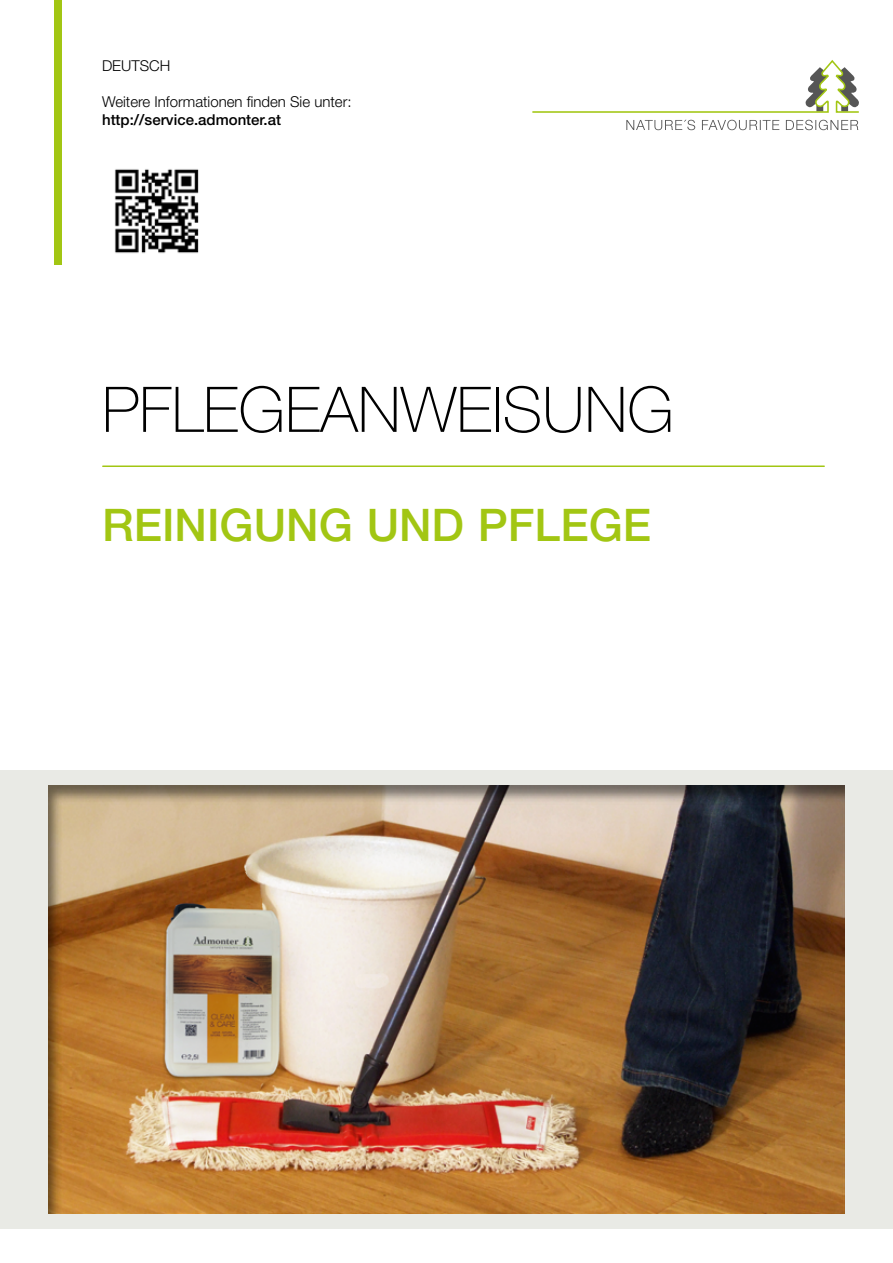
<style>
.page{position:relative;width:893px;height:1263px;background:#fff}
.page>*{position:absolute;margin:0;border:0;box-sizing:border-box;transform-origin:0 0}
.t1{font:100 63px "Helvetica Neue LT Pro";color:#000}
.t2{font:500 45px "Helvetica Neue LT Pro";color:#a2c613}
.t3{font:300 15px "Helvetica Neue LT Pro";color:#000}
.t4{font:500 15px "Helvetica Neue LT Pro";color:#000}
</style>
<div class="page">
<svg style="left:626px;top:120px;width:232px;height:10px"></svg>
<svg style="left:532px;top:60px;width:327px;height:53px"></svg>
<div style="left:54px;top:0;width:7px;height:264px;background:#a2c613"></div>
<hr style="left:103px;top:465px;width:721px;height:2px;background:#a2c613">
<div style="left:0;top:770px;width:893px;height:459px;background:#e9eae5"></div>
<div style="left:46px;top:783px;width:798px;height:431px;background:#565656;opacity:.75"></div>
<img style="left:114px;top:169px;width:85px;height:85px">
<p class="t3" style="left:102px;top:56px;width:70px">DEUTSCH</p>
<p class="t3" style="left:102px;top:92px;width:251px">Weitere Informationen finden Sie unter:</p>
<p class="t4" style="left:102px;top:110px;width:180px">http://service.admonter.at</p>
<h1 class="t1" style="left:102px;top:372px;width:573px">PFLEGEANWEISUNG</h1>
<h2 class="t2" style="left:102px;top:498px;width:551px">REINIGUNG UND PFLEGE</h2>
</div>
